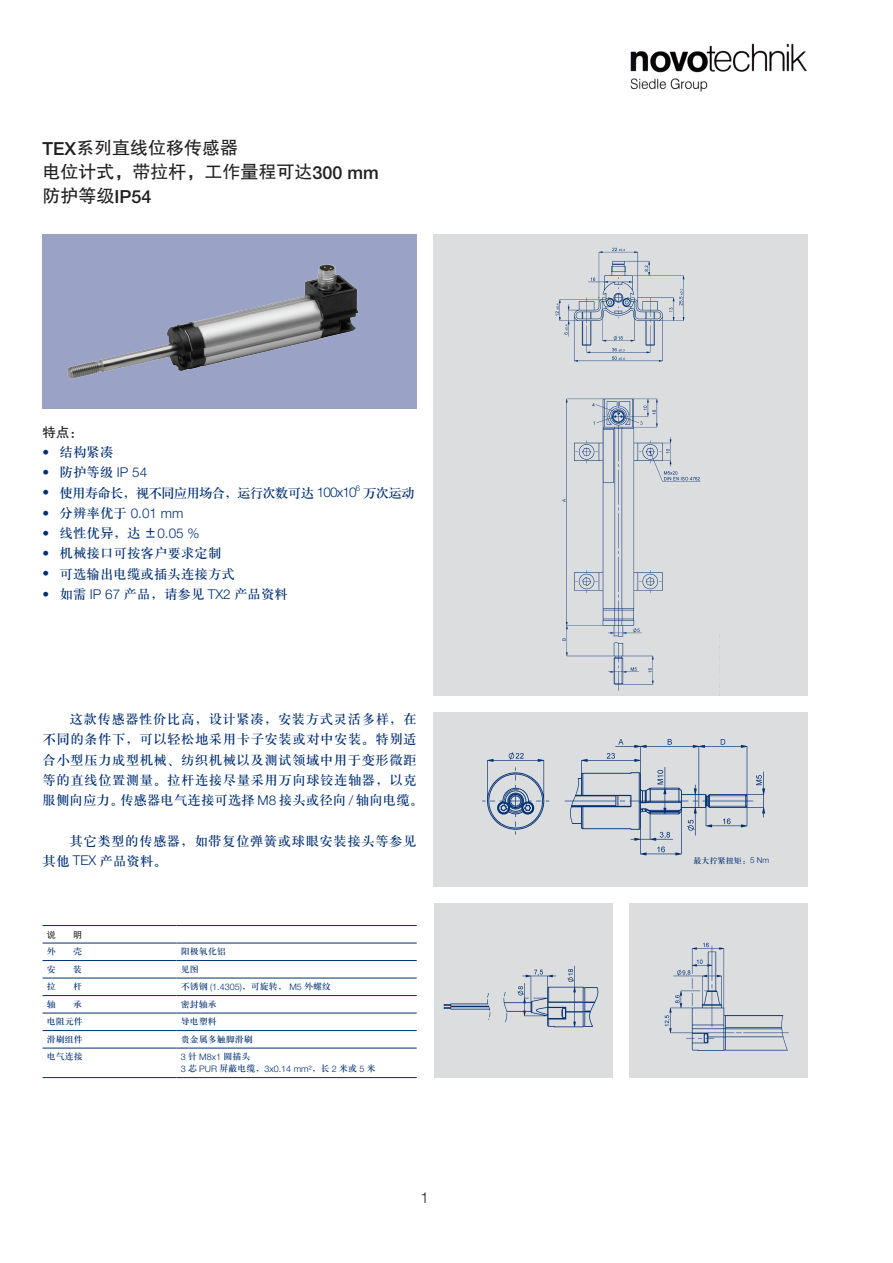
<style>
.page{position:relative;width:893px;height:1263px;background:#fff}
.page>*{position:absolute;margin:0;border:0;box-sizing:border-box;transform-origin:0 0}
.大标题_12点_16点_黑{font:18px "FZHTJW GB1 0";color:#231f20}
.t1{font:300 15px "Helvetica Neue LT Std";color:#231f20}
.左缩进_9点_288C{font:13.5px/20.2px "H Ya 3 gj";letter-spacing:.03em;color:#002f73}
.项目符号_9点_288C{font:13.5px "H Ya 3 gj";color:#002f73}
.项目符号_9点_288C-2{font:13.5px "H Ya 3 gj";letter-spacing:-.06em;color:#002f73}
.项目符号_9点_288C-3{font:300 13.5px "Helvetica Neue LT Std";color:#002f73}
.小标题_9点_13_5点_黑{font:13.5px "FZHTJW GB1 0";color:#231f20}
.左对齐_6点_8点_288C{font:9px "H Ya 3 gj";color:#002f73}
.左对齐_6点_8点_288C-2{font:300 9px "Helvetica Neue LT Std";color:#002f73}
.表标题_6点_8点_黑{font:9px "FZHTJW GB1 0";color:#231f20}
.左对齐_6点_8点_288C-3{font:8.1px "H Ya 3 gj";color:#002f73}
.s1{font-family:"Helvetica Neue LT Std";font-weight:500}
.s2{font-family:"Helvetica Neue LT Std";font-weight:300}
.s3{font-family:"H Ya 3 gj";font-weight:400}
</style>
<div class="page">
<hr style="left:43px;top:960px;width:133px;height:1px;background:#002f73">
<hr style="left:176px;top:960px;width:241px;height:1px;background:#002f73">
<hr style="left:43px;top:978px;width:133px;height:1px;background:#002f73">
<hr style="left:176px;top:978px;width:241px;height:1px;background:#002f73">
<hr style="left:43px;top:995px;width:133px;height:1px;background:#002f73">
<hr style="left:176px;top:995px;width:241px;height:1px;background:#002f73">
<hr style="left:43px;top:1013px;width:133px;height:1px;background:#002f73">
<hr style="left:176px;top:1013px;width:241px;height:1px;background:#002f73">
<hr style="left:43px;top:1030px;width:133px;height:1px;background:#002f73">
<hr style="left:176px;top:1030px;width:241px;height:1px;background:#002f73">
<hr style="left:43px;top:1048px;width:133px;height:1px;background:#002f73">
<hr style="left:176px;top:1048px;width:241px;height:1px;background:#002f73">
<hr style="left:43px;top:1077px;width:133px;height:1px;background:#002f73">
<hr style="left:176px;top:1077px;width:241px;height:1px;background:#002f73">
<hr style="left:43px;top:925px;width:133px;height:1px;background:#002f73">
<hr style="left:176px;top:925px;width:241px;height:1px;background:#002f73">
<hr style="left:43px;top:942px;width:133px;height:1px;background:#002f73">
<hr style="left:176px;top:942px;width:241px;height:1px;background:#002f73">
<div style="left:629px;top:904px;width:179px;height:174px;background:#dcdddf"></div>
<div style="left:434px;top:234px;width:374px;height:461px;background:#dcdddf"></div>
<div style="left:434px;top:712px;width:374px;height:175px;background:#dcdddf"></div>
<div style="left:434px;top:904px;width:178px;height:174px;background:#dcdddf"></div>
<img style="left:555px;top:247px;width:165px;height:447px">
<img style="left:443px;top:965px;width:156px;height:63px">
<img style="left:664px;top:942px;width:125px;height:109px">
<img style="left:482px;top:739px;width:283px;height:117px">
<img style="left:630px;top:43px;width:177px;height:49px">
<div style="left:43px;top:234px;width:374px;height:174px;background:#9aa3c6"></div>
<img style="left:68px;top:264px;width:289px;height:114px">
<p class="大标题_12点_16点_黑" style="left:43px;top:137px;width:197px"><span class="s1">TEX</span>系列直线位移传感器</p>
<p class="大标题_12点_16点_黑" style="left:43px;top:161px;width:338px">电位计式，带拉杆，工作量程可达<span class="s1">300 mm</span></p>
<p class="大标题_12点_16点_黑" style="left:43px;top:185px;width:111px">防护等级<span class="s1">IP54</span></p>
<p class="小标题_9点_13_5点_黑" style="left:43px;top:425px;width:42px">特点：</p>
<p class="项目符号_9点_288C" style="left:43px;top:445px;width:73px"><span class="s2">•</span> 结构紧凑</p>
<p class="项目符号_9点_288C-3" style="left:43px;top:464px;width:106px">• <span class="s3">防护等级</span> IP 54</p>
<p class="项目符号_9点_288C-2" style="left:43px;top:486px;width:374px"><span class="s2">•</span> 使用寿命长，视不同应用场合，运行次数可达 <span class="s2">100x10</span><sup>6</sup> 万次运动</p>
<p class="项目符号_9点_288C-3" style="left:43px;top:505px;width:142px">• <span class="s3">分辨率优于</span> 0.01 mm</p>
<p class="项目符号_9点_288C" style="left:43px;top:526px;width:158px"><span class="s2">•</span> 线性优异，达 ±<span class="s2">0.05 %</span></p>
<p class="项目符号_9点_288C" style="left:43px;top:547px;width:181px"><span class="s2">•</span> 机械接口可按客户要求定制</p>
<p class="项目符号_9点_288C" style="left:43px;top:567px;width:194px"><span class="s2">•</span> 可选输出电缆或插头连接方式</p>
<p class="项目符号_9点_288C" style="left:43px;top:587px;width:247px"><span class="s2">•</span> 如需 <span class="s2">IP 67</span> 产品，请参见 <span class="s2">TX2</span> 产品资料</p>
<p class="左缩进_9点_288C" style="left:43px;top:709px;width:382px;text-indent:27px">这款传感器性价比高，设计紧凑，安装方式灵活多样，在不同的条件下，可以轻松地采用卡子安装或对中安装。特别适合小型压力成型机械、纺织机械以及测试领域中用于变形微距等的直线位置测量。拉杆连接尽量采用万向球铰连轴器，以克服侧向应力。传感器电气连接可选择 <span class="s2">M8</span> 接头或径向 <span class="s2">/</span> 轴向电缆。</p>
<p class="左缩进_9点_288C" style="left:43px;top:830px;width:376px;text-indent:27px">其它类型的传感器，如带复位弹簧或球眼安装接头等参见其他 <span class="s2">TEX</span> 产品资料。</p>
<p class="表标题_6点_8点_黑" style="left:47px;top:929px;width:10px">说</p>
<p class="表标题_6点_8点_黑" style="left:73px;top:929px;width:10px">明</p>
<p class="左对齐_6点_8点_288C" style="left:47px;top:947px;width:10px">外</p>
<p class="左对齐_6点_8点_288C" style="left:73px;top:947px;width:10px">壳</p>
<p class="左对齐_6点_8点_288C" style="left:181px;top:947px;width:46px">阳极氧化铝</p>
<p class="左对齐_6点_8点_288C" style="left:47px;top:965px;width:10px">安</p>
<p class="左对齐_6点_8点_288C" style="left:73px;top:965px;width:10px">装</p>
<p class="左对齐_6点_8点_288C" style="left:181px;top:965px;width:19px">见图</p>
<p class="左对齐_6点_8点_288C" style="left:47px;top:982px;width:10px">拉</p>
<p class="左对齐_6点_8点_288C" style="left:73px;top:982px;width:10px">杆</p>
<p class="左对齐_6点_8点_288C" style="left:181px;top:982px;width:152px">不锈钢 <span class="s2">(1.4305)</span>，可旋转， <span class="s2">M5</span> 外螺纹</p>
<p class="左对齐_6点_8点_288C" style="left:47px;top:1000px;width:10px">轴</p>
<p class="左对齐_6点_8点_288C" style="left:73px;top:1000px;width:10px">承</p>
<p class="左对齐_6点_8点_288C" style="left:181px;top:1000px;width:37px">密封轴承</p>
<p class="左对齐_6点_8点_288C" style="left:47px;top:1017px;width:37px">电阻元件</p>
<p class="左对齐_6点_8点_288C" style="left:181px;top:1017px;width:37px">导电塑料</p>
<p class="左对齐_6点_8点_288C" style="left:47px;top:1035px;width:37px">滑刷组件</p>
<p class="左对齐_6点_8点_288C" style="left:181px;top:1035px;width:73px">贵金属多触脚滑刷</p>
<p class="左对齐_6点_8点_288C" style="left:47px;top:1052px;width:37px">电气连接</p>
<p class="左对齐_6点_8点_288C-2" style="left:181px;top:1051px;width:71px">3 <span class="s3">针</span> M8x1 <span class="s3">圆插头</span></p>
<p class="左对齐_6点_8点_288C-2" style="left:181px;top:1063px;width:196px">3 <span class="s3">芯</span> PUR <span class="s3">屏蔽电缆，</span>3x0.14 mm²<span class="s3">，长</span> 2 <span class="s3">米或</span> 5 <span class="s3">米</span></p>
<p class="t1" style="left:420px;top:1189px;width:10px">1</p>
<p class="左对齐_6点_8点_288C-3" style="left:693px;top:856px;width:77px">最大拧紧扭矩：<span class="s2">5 Nm</span></p>
</div>
